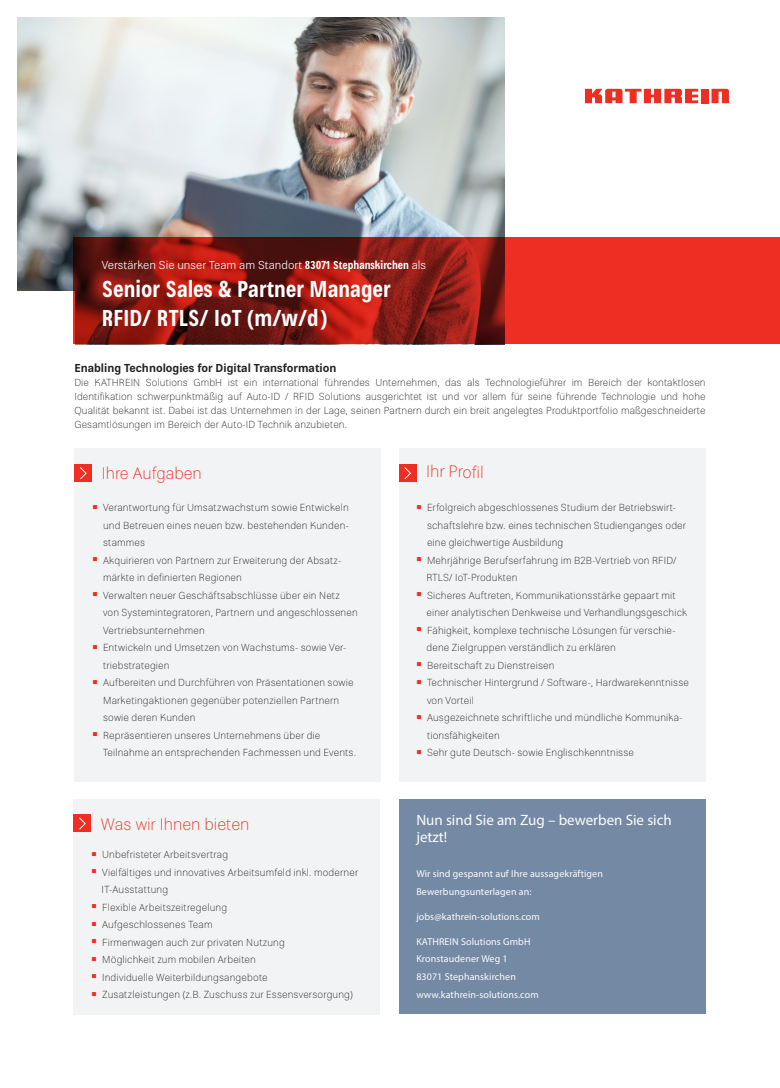
<style>
.page{position:relative;width:780px;height:1088px;background:#fff}
.page>*{position:absolute;margin:0;border:0;box-sizing:border-box;transform-origin:0 0}
.t1{font:700 condensed 22.5px/28.8px "Kathrein 77";color:#fff}
.t2{font:100 16.25px "Kathrein 35";color:#ee2e22}
.t3{font:15px/17.5px "Myriad Pro";color:#fcfcfc}
.t4{font:300 11.25px "Kathrein 45";color:#fff}
.t5{font:700 11.25px "Kathrein 75";color:#231f20}
.t6{font:100 10px/17.5px "Kathrein 35";letter-spacing:.015em;color:#231f20}
.t7{font:10px/17.5px "Myriad Pro";letter-spacing:.01em;color:#fcfcfc}
.s1{font-family:"Kathrein 77";font-weight:700;font-stretch:condensed}
.s2{font-family:"Arial";font-weight:700;font-size:15px;color:#ee2e22}
</style>
<div class="page">
<img style="left:18px;top:18px;width:487px;height:273px">
<div style="left:74px;top:448px;width:307px;height:334px;background:#f2f3f4"></div>
<div style="left:399px;top:448px;width:306px;height:334px;background:#f2f3f4"></div>
<div style="left:74px;top:464px;width:18px;height:18px;background:#ee2e22"></div>
<svg style="left:80px;top:467px;width:7px;height:12px"></svg>
<div style="left:399px;top:464px;width:17px;height:18px;background:#ee2e22"></div>
<svg style="left:404px;top:467px;width:7px;height:12px"></svg>
<svg style="left:73px;top:238px;width:707px;height:106px"></svg>
<div style="left:701px;top:89px;width:7px;height:14px;background:#ee2e22"></div>
<svg style="left:711px;top:89px;width:18px;height:14px"></svg>
<svg style="left:585px;top:89px;width:113px;height:14px"></svg>
<div style="left:74px;top:799px;width:306px;height:216px;background:#f2f3f4"></div>
<div style="left:74px;top:815px;width:17px;height:17px;background:#ee2e22"></div>
<svg style="left:79px;top:817px;width:7px;height:13px"></svg>
<div style="left:399px;top:799px;width:306px;height:214px;background:#7489a4"></div>
<p class="t4" style="left:102px;top:258px;width:326px">Verstärken Sie unser Team am Standort <span class="s1">83071 Stephanskirchen</span> als</p>
<h1 class="t1" style="left:102px;top:277px;width:290px">Senior Sales &amp; Partner Manager<br>RFID/ RTLS/ IoT (m/w/d)</h1>
<p class="t5" style="left:74px;top:364px;width:263px">Enabling Technologies for Digital Transformation</p>
<p class="t6" style="left:74px;top:377px;width:632px;line-height:13.8px;text-align:justify">Die KATHREIN Solutions GmbH ist ein international führendes Unternehmen, das als Technologieführer im Bereich der kontaktlosen Identifikation schwerpunktmäßig auf Auto-ID / RFID Solutions ausgerichtet ist und vor allem für seine führende Technologie und hohe Qualität bekannt ist. Dabei ist das Unternehmen in der Lage, seinen Partnern durch ein breit angelegtes Produktportfolio maßgeschneiderte Gesamtlösungen im Bereich der Auto-ID Technik anzubieten.</p>
<h2 class="t2" style="left:102px;top:466px;width:102px">Ihre Aufgaben</h2>
<h2 class="t2" style="left:426px;top:465px;width:59px">Ihr Profil</h2>
<p class="t6" style="left:103px;top:500px;width:247px;text-align:justify;text-indent:-11px"><span class="s2">▪</span> Verantwortung für Umsatzwachstum sowie Entwickeln und Betreuen eines neuen bzw. bestehenden Kunden&shy;stammes</p>
<p class="t6" style="left:103px;top:552px;width:239px;text-indent:-11px"><span class="s2">▪</span> Akquirieren von Partnern zur Erweiterung der Absatz&shy;märkte in definierten Regionen</p>
<p class="t6" style="left:103px;top:587px;width:256px;text-indent:-11px"><span class="s2">▪</span> Verwalten neuer Geschäftsabschlüsse über ein Netz von Systemintegratoren, Partnern und angeschlossenen<br>Vertriebsunternehmen</p>
<p class="t6" style="left:103px;top:640px;width:245px;text-indent:-11px"><span class="s2">▪</span> Entwickeln und Umsetzen von Wachstums- sowie Ver&shy;triebstrategien</p>
<p class="t6" style="left:103px;top:675px;width:252px;text-indent:-11px"><span class="s2">▪</span> Aufbereiten und Durchführen von Präsentationen sowie<br>Marketingaktionen gegenüber potenziellen Partnern sowie deren Kunden</p>
<p class="t6" style="left:103px;top:727px;width:254px;text-indent:-11px"><span class="s2">▪</span> Repräsentieren unseres Unternehmens über die<br>Teilnahme an entsprechenden Fachmessen und Events.</p>
<p class="t6" style="left:427px;top:500px;width:260px;text-indent:-11px"><span class="s2">▪</span> Erfolgreich abgeschlossenes Studium der Betriebswirt&shy;schaftslehre bzw. eines technischen Studienganges oder eine gleichwertige Ausbildung</p>
<p class="t6" style="left:426px;top:552px;width:251px;text-indent:-10px"><span class="s2">▪</span> Mehrjährige Berufserfahrung im B2B-Vertrieb von RFID/<br>RTLS/ IoT-Produkten</p>
<p class="t6" style="left:426px;top:587px;width:262px;text-indent:-10px"><span class="s2">▪</span> Sicheres Auftreten, Kommunikationsstärke gepaart mit einer analytischen Denkweise und Verhandlungsgeschick</p>
<p class="t6" style="left:426px;top:622px;width:250px;text-indent:-10px"><span class="s2">▪</span> Fähigkeit, komplexe technische Lösungen für verschie&shy;dene Zielgruppen verständlich zu erklären</p>
<p class="t6" style="left:416px;top:657px;width:140px"><span class="s2">▪</span> Bereitschaft zu Dienstreisen</p>
<p class="t6" style="left:427px;top:675px;width:263px;text-indent:-11px"><span class="s2">▪</span> Technischer Hintergrund / Software-, Hardwarekenntnisse von Vorteil</p>
<p class="t6" style="left:427px;top:710px;width:257px;text-indent:-11px"><span class="s2">▪</span> Ausgezeichnete schriftliche und mündliche Kommunika&shy;tionsfähigkeiten</p>
<p class="t6" style="left:416px;top:745px;width:219px"><span class="s2">▪</span> Sehr gute Deutsch- sowie Englischkenntnisse</p>
<h2 class="t2" style="left:101px;top:818px;width:150px">Was wir Ihnen bieten</h2>
<p class="t6" style="left:91px;top:846px;width:138px"><span class="s2">▪</span> Unbefristeter Arbeitsvertrag</p>
<p class="t6" style="left:102px;top:864px;width:258px;text-indent:-10px"><span class="s2">▪</span> Vielfältiges und innovatives Arbeitsumfeld inkl. moderner<br>IT-Ausstattung</p>
<p class="t6" style="left:91px;top:899px;width:137px"><span class="s2">▪</span> Flexible Arbeitszeitregelung</p>
<p class="t6" style="left:91px;top:916px;width:122px"><span class="s2">▪</span> Aufgeschlossenes Team</p>
<p class="t6" style="left:91px;top:934px;width:195px"><span class="s2">▪</span> Firmenwagen auch zur privaten Nutzung</p>
<p class="t6" style="left:91px;top:951px;width:166px"><span class="s2">▪</span> Möglichkeit zum mobilen Arbeiten</p>
<p class="t6" style="left:91px;top:969px;width:177px"><span class="s2">▪</span> Individuelle Weiterbildungsangebote</p>
<p class="t6" style="left:91px;top:986px;width:263px"><span class="s2">▪</span> Zusatzleistungen (z.B. Zuschuss zur Essensversorgung)</p>
<h3 class="t3" style="left:416px;top:812px;width:257px">Nun sind Sie am Zug – bewerben Sie sich jetzt!</h3>
<p class="t7" style="left:416px;top:866px;width:188px">Wir sind gespannt auf Ihre aussagekräftigen<br>Bewerbungsunterlagen an:</p>
<p class="t7" style="left:416px;top:909px;width:125px">jobs@kathrein-solutions.com</p>
<p class="t7" style="left:416px;top:934px;width:124px">KATHREIN Solutions GmbH<br>Kronstaudener Weg 1<br>83071 Stephanskirchen www.kathrein-solutions.com</p>
</div>
